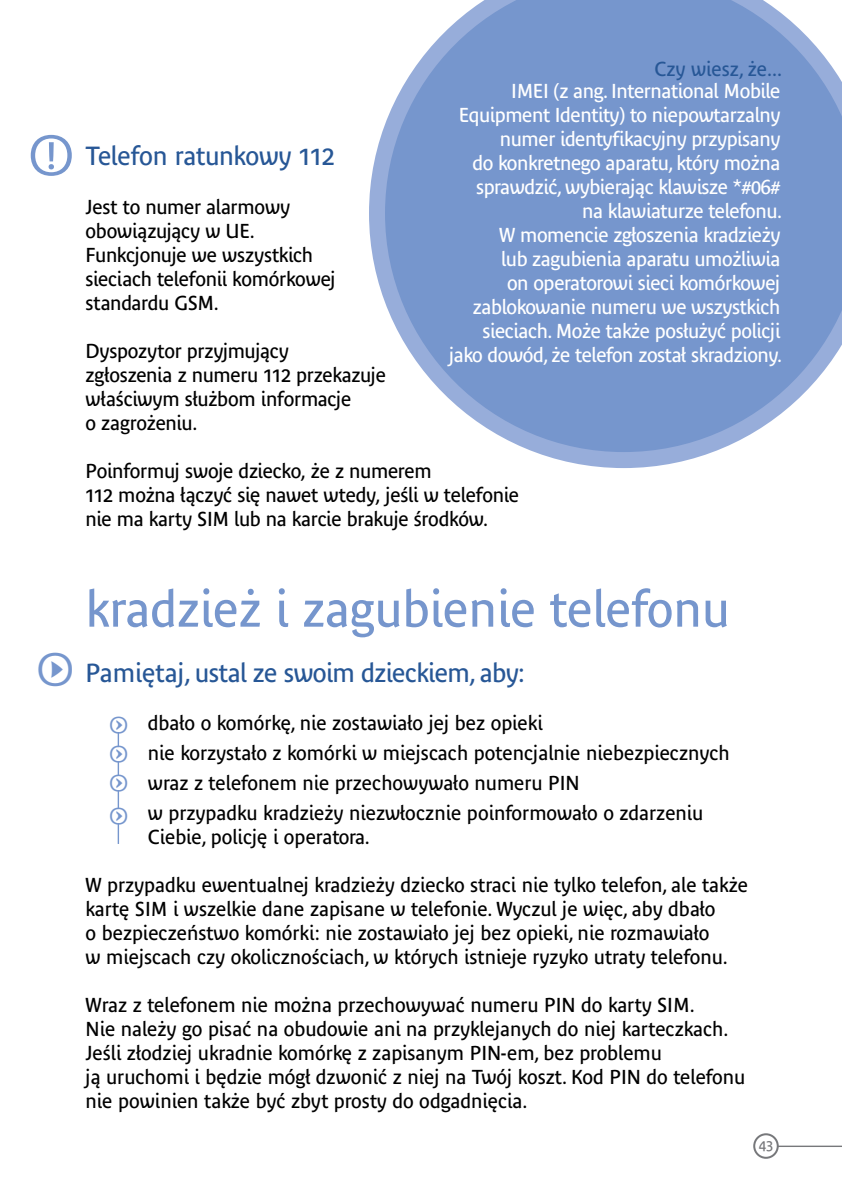
<style>
.page{position:relative;width:842px;height:1191px;background:#fff}
.page>*{position:absolute;margin:0;border:0;box-sizing:border-box;transform-origin:0 0}
.t1{font:50px "Bienvenue TP";color:#7696cd}
.t2{font:38px "Bienvenue TP Picto";color:#7696cd}
.t3{font:26px "Bienvenue TP";letter-spacing:-.02em;color:#275796}
.t4{font:20px/24px "Bienvenue TP";color:#000}
.t5{font:20px/24px "Bienvenue TP";letter-spacing:-.02em;color:#fff;text-align:right}
.t6{font:20px "Bienvenue TP";color:#275796}
.t7{font:19.4px/29px "Bienvenue TP Picto";color:#7696cd;text-align:justify}
.t8{font:14px "Bienvenue TP";color:#77787b}
</style>
<div class="page">
<div style="left:753px;top:1133px;width:26px;height:25px;border:2px solid #77787b;border-radius:50%"></div>
<hr style="left:778px;top:1145px;width:64px;height:2px;background:#77787b">
<svg style="left:369px;top:0;width:473px;height:468px;background:#8ca7d5"></svg>
<svg style="left:31px;top:135px;width:41px;height:41px"></svg>
<hr style="left:118px;top:720px;width:1px;height:124px;background:#7696cd">
<div style="left:112px;top:718px;width:14px;height:14px;background:#fff;border-radius:50%"></div>
<div style="left:112px;top:747px;width:14px;height:14px;background:#fff;border-radius:50%"></div>
<div style="left:112px;top:776px;width:14px;height:14px;background:#fff;border-radius:50%"></div>
<div style="left:112px;top:809px;width:14px;height:14px;background:#fff;border-radius:50%"></div>
<p class="t6" style="left:654px;top:57px;width:129px">Czy wiesz, że...</p>
<p class="t5" style="left:449px;top:79px;width:334px">IMEI (z ang. International Mobile Equipment Identity) to niepowtarzalny numer identyfikacyjny przypisany<br>do konkretnego aparatu, który można sprawdzić, wybierając klawisze *#06#<br>na klawiaturze telefonu.<br>W momencie zgłoszenia kradzieży<br>lub zagubienia aparatu umożliwia<br>on operatorowi sieci komórkowej zablokowanie numeru we wszystkich sieciach. Może także posłużyć policji jako dowód, że telefon został skradziony.</p>
<h3 class="t3" style="left:86px;top:141px;width:251px">Telefon ratunkowy 112</h3>
<p class="t4" style="left:86px;top:194px;width:252px">Jest to numer alarmowy obowiązujący w UE.<br>Funkcjonuje we wszystkich sieciach telefonii komórkowej standardu GSM.</p>
<p class="t4" style="left:86px;top:338px;width:302px">Dyspozytor przyjmujący<br>zgłoszenia z numeru 112 przekazuje właściwym służbom informacje<br>o zagrożeniu.</p>
<p class="t4" style="left:86px;top:458px;width:435px">Poinformuj swoje dziecko, że z numerem<br>112 można łączyć się nawet wtedy, jeśli w telefonie nie ma karty SIM lub na karcie brakuje środków.</p>
<h2 class="t2" style="left:38px;top:653px;width:37px">s</h2>
<h1 class="t1" style="left:86px;top:580px;width:646px">kradzież i zagubienie telefonu</h1>
<h3 class="t3" style="left:86px;top:658px;width:441px">Pamiętaj, ustal ze swoim dzieckiem, aby:</h3>
<p class="t4" style="left:148px;top:708px;width:583px;line-height:30px">dbało o komórkę, nie zostawiało jej bez opieki<br>nie korzystało z komórki w miejscach potencjalnie niebezpiecznych wraz z telefonem nie przechowywało numeru PIN<br>w przypadku kradzieży niezwłocznie poinformowało o zdarzeniu</p>
<p class="t4" style="left:148px;top:825px;width:223px">Ciebie, policję i operatora.</p>
<p class="t4" style="left:86px;top:873px;width:664px">W przypadku ewentualnej kradzieży dziecko straci nie tylko telefon, ale także kartę SIM i wszelkie dane zapisane w telefonie. Wyczul je więc, aby dbało<br>o bezpieczeństwo komórki: nie zostawiało jej bez opieki, nie rozmawiało<br>w miejscach czy okolicznościach, w których istnieje ryzyko utraty telefonu.</p>
<p class="t4" style="left:86px;top:993px;width:661px">Wraz z telefonem nie można przechowywać numeru PIN do karty SIM.<br>Nie należy go pisać na obudowie ani na przyklejanych do niej karteczkach.<br>Jeśli złodziej ukradnie komórkę z zapisanym PIN-em, bez problemu<br>ją uruchomi i będzie mógł dzwonić z niej na Twój koszt. Kod PIN do telefonu nie powinien także być zbyt prosty do odgadnięcia.</p>
<p class="t7" style="left:110px;top:710px;width:19px">q q q</p>
<p class="t7" style="left:110px;top:801px;width:19px">q</p>
<p class="t8" style="left:759px;top:1136px;width:15px">43</p>
</div>
